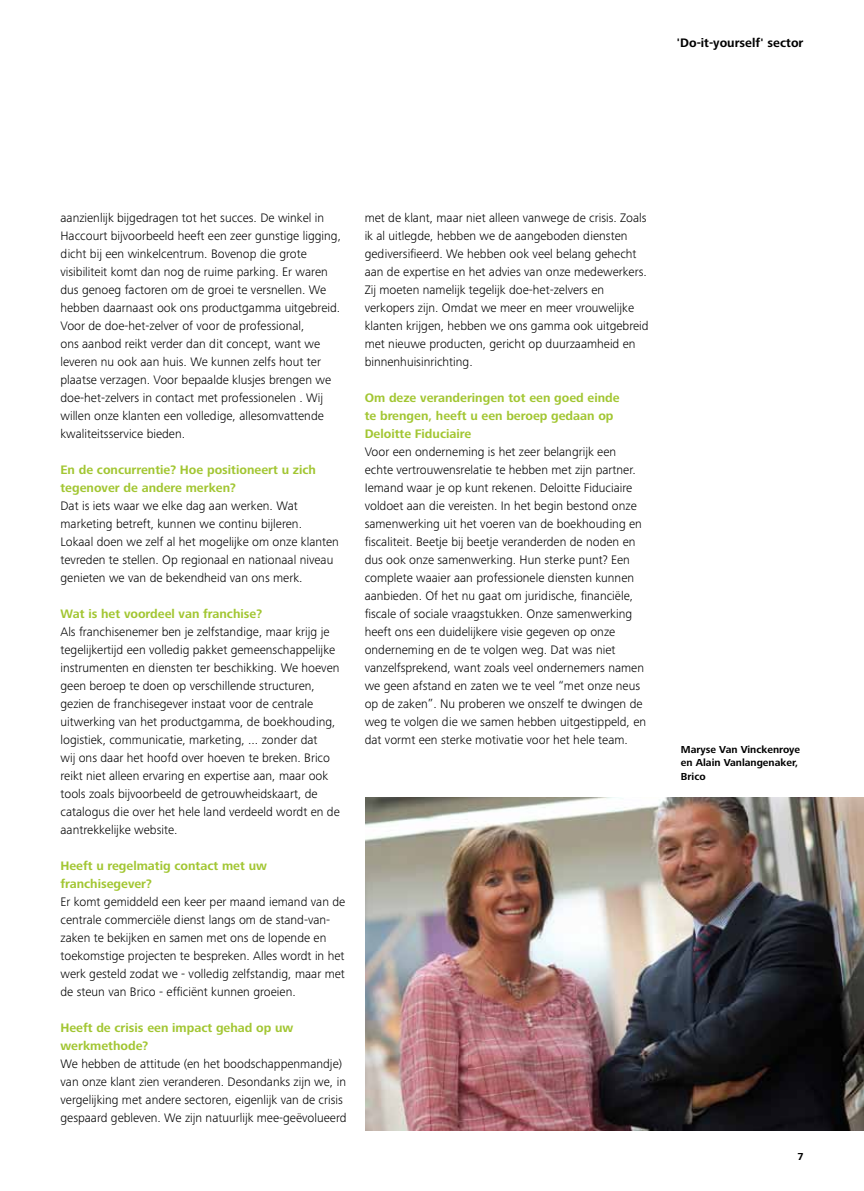
<style>
.page{position:relative;width:864px;height:1191px;background:#fff}
.page>*{position:absolute;margin:0;border:0;box-sizing:border-box;transform-origin:0 0}
.t1{font:300 12.75px/18px "Frutiger Next Pro";color:#000}
.t2{font:700 12.75px/18px "Frutiger Next Pro";color:#a2c632}
.t3{font:700 12.75px "Frutiger Next Pro";color:#000}
.t4{font:700 10.5px/13.5px "Frutiger Next Pro";color:#000}
</style>
<div class="page">
<img style="left:365px;top:797px;width:498px;height:333px">
<p class="t3" style="left:676px;top:36px;width:128px">'Do-it-yourself' sector</p>
<p class="t1" style="left:60px;top:209px;width:282px">aanzienlijk bijgedragen tot het succes. De winkel in Haccourt bijvoorbeeld heeft een zeer gunstige ligging, dicht bij een winkelcentrum. Bovenop die grote visibiliteit komt dan nog de ruime parking. Er waren dus genoeg factoren om de groei te versnellen. We hebben daarnaast ook ons productgamma uitgebreid.<br>Voor de doe-het-zelver of voor de professional,<br>ons aanbod reikt verder dan dit concept, want we leveren nu ook aan huis. We kunnen zelfs hout ter plaatse verzagen. Voor bepaalde klusjes brengen we doe-het-zelvers in contact met professionelen . Wij willen onze klanten een volledige, allesomvattende kwaliteitsservice bieden.</p>
<p class="t2" style="left:60px;top:461px;width:257px">En de concurrentie? Hoe positioneert u zich tegenover de andere merken?</p>
<p class="t1" style="left:60px;top:497px;width:280px">Dat is iets waar we elke dag aan werken. Wat marketing betreft, kunnen we continu bijleren.<br>Lokaal doen we zelf al het mogelijke om onze klanten tevreden te stellen. Op regionaal en nationaal niveau genieten we van de bekendheid van ons merk.</p>
<p class="t2" style="left:60px;top:605px;width:203px">Wat is het voordeel van franchise?</p>
<p class="t1" style="left:60px;top:623px;width:281px">Als franchisenemer ben je zelfstandige, maar krijg je tegelijkertijd een volledig pakket gemeenschappelijke instrumenten en diensten ter beschikking. We hoeven geen beroep te doen op verschillende structuren, gezien de franchisegever instaat voor de centrale uitwerking van het productgamma, de boekhouding, logistiek, communicatie, marketing, ... zonder dat<br>wij ons daar het hoofd over hoeven te breken. Brico reikt niet alleen ervaring en expertise aan, maar ook tools zoals bijvoorbeeld de getrouwheidskaart, de catalogus die over het hele land verdeeld wordt en de aantrekkelijke website.</p>
<p class="t2" style="left:60px;top:857px;width:208px">Heeft u regelmatig contact met uw franchisegever?</p>
<p class="t1" style="left:60px;top:893px;width:286px">Er komt gemiddeld een keer per maand iemand van de centrale commerciële dienst langs om de stand-van&shy;zaken te bekijken en samen met ons de lopende en toekomstige projecten te bespreken. Alles wordt in het werk gesteld zodat we - volledig zelfstandig, maar met de steun van Brico - efficiënt kunnen groeien.</p>
<p class="t2" style="left:60px;top:1019px;width:234px">Heeft de crisis een impact gehad op uw werkmethode?</p>
<p class="t1" style="left:60px;top:1055px;width:287px">We hebben de attitude (en het boodschappenmandje) van onze klant zien veranderen. Desondanks zijn we, in vergelijking met andere sectoren, eigenlijk van de crisis gespaard gebleven. We zijn natuurlijk mee-geëvolueerd</p>
<p class="t1" style="left:364px;top:209px;width:285px">met de klant, maar niet alleen vanwege de crisis. Zoals ik al uitlegde, hebben we de aangeboden diensten gediversifieerd. We hebben ook veel belang gehecht aan de expertise en het advies van onze medewerkers.<br>Zij moeten namelijk tegelijk doe-het-zelvers en verkopers zijn. Omdat we meer en meer vrouwelijke klanten krijgen, hebben we ons gamma ook uitgebreid met nieuwe producten, gericht op duurzaamheid en binnenhuisinrichting.</p>
<p class="t2" style="left:364px;top:389px;width:256px">Om deze veranderingen tot een goed einde te brengen, heeft u een beroep gedaan op<br>Deloitte Fiduciaire</p>
<p class="t1" style="left:364px;top:443px;width:283px">Voor een onderneming is het zeer belangrijk een echte vertrouwensrelatie te hebben met zijn partner.<br>Iemand waar je op kunt rekenen. Deloitte Fiduciaire voldoet aan die vereisten. In het begin bestond onze samenwerking uit het voeren van de boekhouding en fiscaliteit. Beetje bij beetje veranderden de noden en dus ook onze samenwerking. Hun sterke punt? Een complete waaier aan professionele diensten kunnen aanbieden. Of het nu gaat om juridische, financiële, fiscale of sociale vraagstukken. Onze samenwerking heeft ons een duidelijkere visie gegeven op onze onderneming en de te volgen weg. Dat was niet vanzelfsprekend, want zoals veel ondernemers namen we geen afstand en zaten we te veel “met onze neus op de zaken”. Nu proberen we onszelf te dwingen de weg te volgen die we samen hebben uitgestippeld, en dat vormt een sterke motivatie voor het hele team.</p>
<p class="t4" style="left:680px;top:742px;width:121px">Maryse Van Vinckenroye en Alain Vanlangenaker,<br>Brico</p>
<p class="t4" style="left:797px;top:1150px;width:8px">7</p>
</div>
